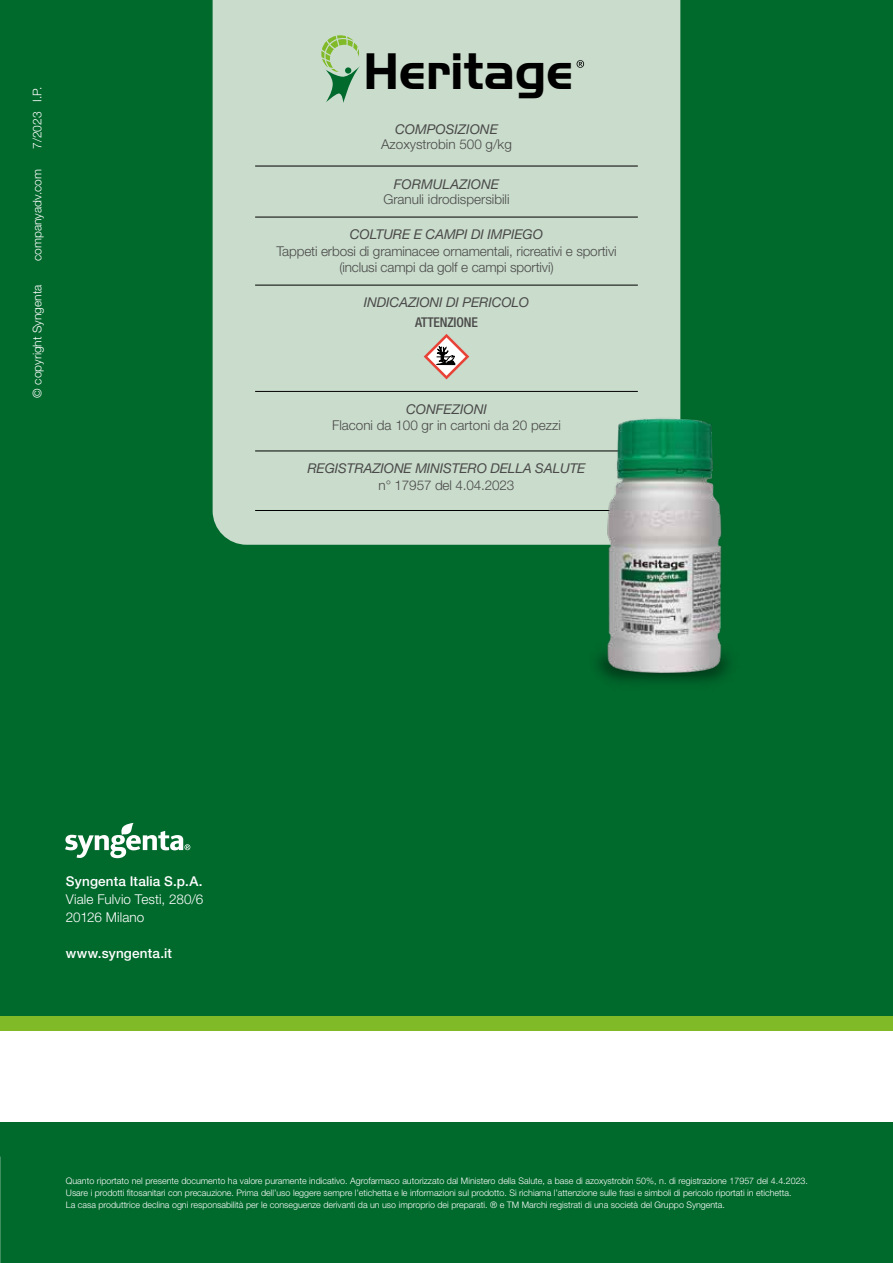
<style>
.page{position:relative;width:893px;height:1263px;background:#00692c}
.page>*{position:absolute;margin:0;border:0;box-sizing:border-box;transform-origin:0 0}
.t1{font:44.7px "Syngenta Handel Gothic Latin";letter-spacing:-.01em;color:#000}
.t2{font:300 13.5px/16.5px "Helvetica Neue LT Std";letter-spacing:-.01em;color:#4a4a49;text-align:center}
.t3{font:italic 13.5px "Helvetica Neue LT Std";letter-spacing:-.01em;color:#4a4a49}
.t4{font:500 13.5px "Helvetica Neue LT Std";letter-spacing:.015em;color:#fff}
.t5{font:300 13.5px/18px "Helvetica Neue LT Std";letter-spacing:.01em;color:#fff}
.t6{font:500 condensed 13.5px "Helvetica Neue LT Std";letter-spacing:-.01em;color:#4a4a49}
.t7{font:300 12px "Helvetica Neue LT Std";color:#fff}
.t8{font:300 9px/12px "Helvetica Neue LT Std";color:#fff}
</style>
<div class="page">
<div style="left:0;top:1031px;width:893px;height:91px;background:#fff"></div>
<div style="left:0;top:1016px;width:893px;height:15px;background:#80ba27"></div>
<div style="left:213px;top:0;width:467px;height:545px;background:#cadccc"></div>
<hr style="left:255px;top:166px;width:383px;height:1px;background:#000">
<hr style="left:255px;top:217px;width:383px;height:1px;background:#000">
<hr style="left:255px;top:285px;width:383px;height:1px;background:#000">
<hr style="left:255px;top:391px;width:383px;height:1px;background:#000">
<hr style="left:255px;top:451px;width:383px;height:1px;background:#000">
<hr style="left:255px;top:510px;width:383px;height:1px;background:#000">
<svg style="left:65px;top:823px;width:125px;height:35px"></svg>
<svg style="left:321px;top:35px;width:39px;height:68px;background:#9ec49b"></svg>
<svg style="left:577px;top:60px;width:7px;height:8px"></svg>
<svg style="left:424px;top:334px;width:45px;height:45px;background:#cbbbb2"></svg>
<img style="left:589px;top:406px;width:140px;height:276px">
<h3 class="t7" style="left:30px;top:149px;width:64px;rotate:-90deg">7/2023 I.P.</h3>
<h3 class="t7" style="left:30px;top:261px;width:94px;rotate:-90deg">companyadv.com</h3>
<h3 class="t7" style="left:30px;top:397px;width:114px;rotate:-90deg">© copyright Syngenta</h3>
<h1 class="t1" style="left:363px;top:39px;width:212px">Heritage</h1>
<h2 class="t3" style="left:395px;top:121px;width:104px">COMPOSIZIONE</h2>
<h2 class="t2" style="left:381px;top:136px;width:132px">Azoxystrobin 500 g/kg</h2>
<h2 class="t3" style="left:394px;top:176px;width:107px">FORMULAZIONE</h2>
<h2 class="t2" style="left:383px;top:191px;width:128px">Granuli idrodispersibili</h2>
<h2 class="t3" style="left:350px;top:226px;width:194px">COLTURE E CAMPI DI IMPIEGO</h2>
<h2 class="t2" style="left:276px;top:243px;width:342px">Tappeti erbosi di graminacee ornamentali, ricreativi e sportivi (inclusi campi da golf e campi sportivi)</h2>
<h2 class="t3" style="left:364px;top:295px;width:167px">INDICAZIONI DI PERICOLO</h2>
<h2 class="t6" style="left:415px;top:314px;width:64px">ATTENZIONE</h2>
<h2 class="t3" style="left:406px;top:401px;width:82px">CONFEZIONI</h2>
<h2 class="t2" style="left:332px;top:417px;width:230px">Flaconi da 100 gr in cartoni da 20 pezzi</h2>
<h2 class="t3" style="left:307px;top:460px;width:280px">REGISTRAZIONE MINISTERO DELLA SALUTE</h2>
<h2 class="t2" style="left:379px;top:476px;width:137px">n° 17957 del 4.04.2023</h2>
<h2 class="t4" style="left:66px;top:873px;width:138px">Syngenta Italia S.p.A.</h2>
<h2 class="t5" style="left:66px;top:890px;width:139px">Viale Fulvio Testi, 280/6<br>20126 Milano</h2>
<h2 class="t4" style="left:66px;top:945px;width:108px">www.syngenta.it</h2>
<p class="t8" style="left:66px;top:1174px;width:744px">Quanto riportato nel presente documento ha valore puramente indicativo. Agrofarmaco autorizzato dal Ministero della Salute, a base di azoxystrobin 50%, n. di registrazione 17957 del 4.4.2023.<br>Usare i prodotti fitosanitari con precauzione. Prima dell’uso leggere sempre l’etichetta e le informazioni sul prodotto. Si richiama l’attenzione sulle frasi e simboli di pericolo riportati in etichetta.<br>La casa produttrice declina ogni responsabilità per le conseguenze derivanti da un uso improprio dei preparati. ® e TM Marchi registrati di una società del Gruppo Syngenta.</p>
</div>
